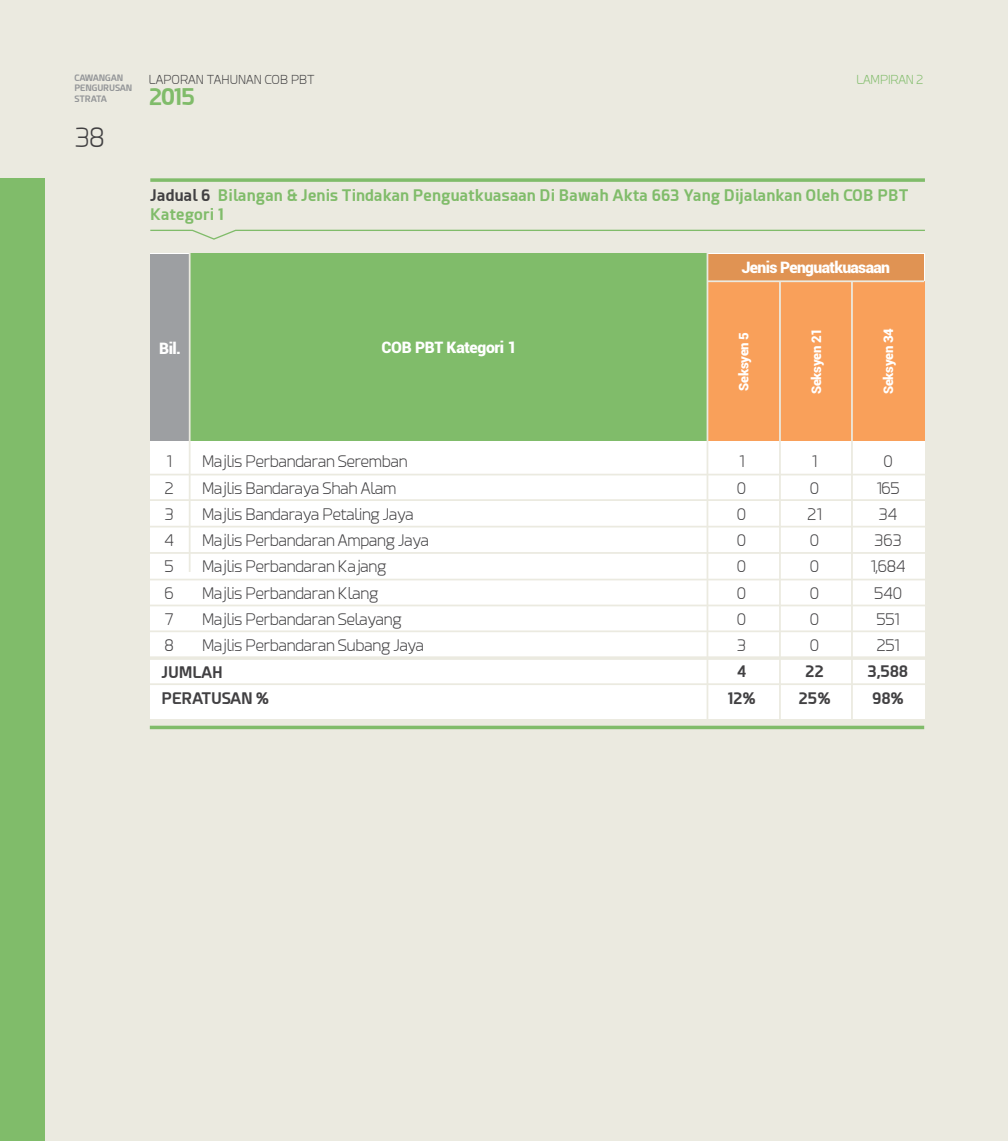
<style>
.page{position:relative;width:1008px;height:1141px;background:#fff}
.page>*{position:absolute;margin:0;border:0;box-sizing:border-box;transform-origin:0 0}
.t1{font:300 26.25px "Esphimere";color:#414042}
.t2{font:700 22.75px "Esphimere";color:#80bc6a}
.t3{font:300 15.75px/26.2px "Esphimere";letter-spacing:-.02em;color:#414042}
.t4{font:700 15.75px/19.2px "Esphimere";color:#80bc6a}
.t5{font:700 15.75px/26.2px "Esphimere";letter-spacing:-.02em;color:#414042}
.t6{font:900 15.75px "Roboto";letter-spacing:-.04em;color:#fff}
.t7{font:900 15.75px "Roboto";letter-spacing:-.02em;color:#fff}
.t8{font:900 13.12px "Roboto";letter-spacing:-.02em;color:#fff}
.t9{font:300 12.25px "Esphimere";color:#414042}
.t10{font:300 12.25px "Esphimere";letter-spacing:-.02em;color:#80bc6a}
.t11{font:700 8.75px/10.5px "Esphimere";letter-spacing:-.02em;color:#939598}
.s1{color:#414042}
</style>
<div class="page">
<div style="left:0;top:0;width:1007px;height:1141px;background:#ebeae0"></div>
<div style="left:0;top:179px;width:45px;height:962px;background:#80bc6a"></div>
<svg style="left:150px;top:178px;width:774px;height:4px;background:#8dc178"></svg>
<svg style="left:150px;top:229px;width:775px;height:11px"></svg>
<div style="left:150px;top:254px;width:773px;height:465px;background:#fff"></div>
<div style="left:149px;top:254px;width:41px;height:187px;background:#9d9fa2"></div>
<div style="left:190px;top:254px;width:517px;height:187px;background:#80bc6a"></div>
<div style="left:707px;top:254px;width:216px;height:27px;background:#e09353"></div>
<div style="left:851px;top:281px;width:72px;height:160px;background:#f9a05a"></div>
<div style="left:779px;top:281px;width:72px;height:160px;background:#f9a05a"></div>
<div style="left:707px;top:281px;width:72px;height:160px;background:#f9a05a"></div>
<hr style="left:189px;top:250px;width:1px;height:322px;background:#ebeae0">
<hr style="left:143px;top:474px;width:810px;height:1px;background:#ebeae0">
<hr style="left:707px;top:280px;width:216px;height:2px;background:#ebeae0">
<hr style="left:143px;top:499px;width:810px;height:2px;background:#ebeae0">
<hr style="left:143px;top:526px;width:810px;height:1px;background:#ebeae0">
<hr style="left:143px;top:579px;width:810px;height:1px;background:#ebeae0">
<hr style="left:143px;top:552px;width:810px;height:2px;background:#ebeae0">
<hr style="left:143px;top:605px;width:810px;height:1px;background:#ebeae0">
<hr style="left:143px;top:656px;width:810px;height:4px;background:#ebeae0">
<hr style="left:143px;top:630px;width:810px;height:2px;background:#ebeae0">
<hr style="left:143px;top:683px;width:810px;height:2px;background:#ebeae0">
<hr style="left:778px;top:282px;width:2px;height:456px;background:#ebeae0">
<hr style="left:850px;top:282px;width:2px;height:456px;background:#ebeae0">
<hr style="left:706px;top:252px;width:2px;height:488px;background:#ebeae0">
<hr style="left:150px;top:726px;width:773px;height:3px;background:#80bc6a">
<p class="t11" style="left:74px;top:72px;width:59px">CAWANGAN<br>PENGURUSAN<br>STRATA</p>
<p class="t9" style="left:149px;top:72px;width:167px">LAPORAN TAHUNAN COB PBT</p>
<h2 class="t2" style="left:149px;top:82px;width:48px">2015</h2>
<h1 class="t1" style="left:74px;top:122px;width:32px">38</h1>
<p class="t10" style="left:856px;top:72px;width:68px">LAMPIRAN 2</p>
<p class="t4" style="left:150px;top:186px;width:759px"><span class="s1">Jadual 6</span> Bilangan &amp; Jenis Tindakan Penguatkuasaan Di Bawah Akta 663 Yang Dijalankan Oleh COB PBT<br>Kategori 1</p>
<p class="t6" style="left:159px;top:337px;width:23px">Bil.</p>
<p class="t7" style="left:381px;top:336px;width:136px">COB PBT Kategori 1</p>
<p class="t6" style="left:741px;top:257px;width:150px">Jenis Penguatkuasaan</p>
<p class="t8" style="left:734px;top:390px;width:60px;rotate:-90deg">Seksyen 5</p>
<p class="t8" style="left:806px;top:394px;width:67px;rotate:-90deg">Seksyen 21</p>
<p class="t8" style="left:878px;top:394px;width:67px;rotate:-90deg">Seksyen 34</p>
<p class="t3" style="left:164px;top:449px;width:12px">1<br>2<br>3<br>4<br>5<br>6<br>7<br>8</p>
<p class="t3" style="left:202px;top:449px;width:228px">Majlis Perbandaran Seremban<br>Majlis Bandaraya Shah Alam<br>Majlis Bandaraya Petaling Jaya<br>Majlis Perbandaran Ampang Jaya<br>Majlis Perbandaran Kajang<br>Majlis Perbandaran Klang<br>Majlis Perbandaran Selayang<br>Majlis Perbandaran Subang Jaya</p>
<p class="t3" style="left:870px;top:449px;width:37px;text-align:center">0<br>165<br>34<br>363<br>1,684<br>540<br>551<br>251</p>
<p class="t5" style="left:867px;top:658px;width:42px">3,588<br>98%</p>
<p class="t3" style="left:807px;top:449px;width:16px">1<br>0<br>21<br>0<br>0<br>0<br>0<br>0</p>
<p class="t5" style="left:798px;top:658px;width:34px;text-align:center">22<br>25%</p>
<p class="t3" style="left:736px;top:449px;width:11px">1<br>0<br>0<br>0<br>0<br>0<br>0<br>3</p>
<p class="t5" style="left:727px;top:658px;width:30px;text-align:center">4<br>12%</p>
<p class="t5" style="left:161px;top:659px;width:109px">JUMLAH<br>PERATUSAN %</p>
</div>
